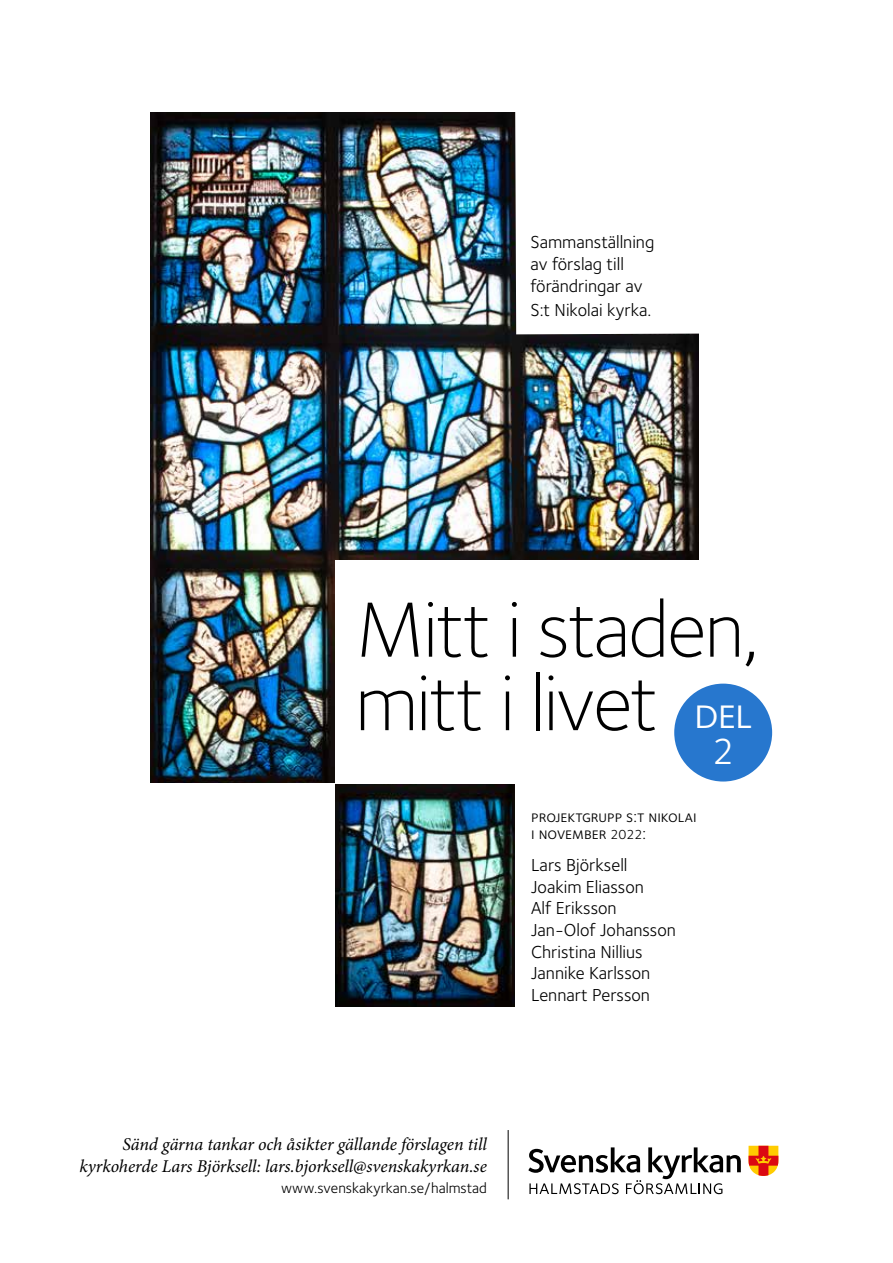
<style>
.page{position:relative;width:893px;height:1263px;background:#fff}
.page>*{position:absolute;margin:0;border:0;box-sizing:border-box;transform-origin:0 0}
.t1{font:300 81px/73.5px "Foundry Sterling OT3";letter-spacing:-.025em;color:#000}
.t2{font:43.5px "Foundry Sterling OT3";color:#fff}
.t3{font:37.5px "Foundry Sterling OT3";color:#fff}
.t4{font:18px/21.6px "Foundry Sterling OT3";color:#000}
.t5{font:italic 18px/21.6px "Minion Pro";letter-spacing:-.005em;color:#000;text-align:right}
.t6{font:16.5px/17.1px "Foundry Sterling OT3";color:#000}
.t7{font:15px "Foundry Sterling OT3";color:#000}
.s1{font-size:13.5px}
</style>
<div class="page">
<svg style="left:748px;top:1146px;width:30px;height:30px"></svg>
<svg style="left:528px;top:1147px;width:213px;height:47px"></svg>
<hr style="left:508px;top:1130px;width:1px;height:69px;background:#000">
<img style="left:151px;top:113px;width:548px;height:894px">
<div style="left:335px;top:560px;width:511px;height:224px;background:#fff"></div>
<div style="left:127px;top:784px;width:208px;height:241px;background:#fff"></div>
<svg style="left:515px;top:112px;width:184px;height:222px"></svg>
<div style="left:516px;top:774px;width:207px;height:251px;background:#fff"></div>
<div style="left:674px;top:684px;width:98px;height:97px;background:#2777ce;border-radius:50%"></div>
<p class="t4" style="left:530px;top:230px;width:125px">Sammanställning av förslag till förändringar av</p>
<p class="t4" style="left:530px;top:298px;width:122px">S:t Nikolai kyrka.</p>
<h1 class="t1" style="left:355px;top:588px;width:406px">Mitt i staden, mitt i livet</h1>
<h2 class="t2" style="left:694px;top:682px;width:40px">DEL</h2>
<h3 class="t3" style="left:712px;top:724px;width:24px">2</h3>
<p class="t6" style="left:531px;top:807px;width:167px">Projektgrupp S:t Nikolai i november <span class="s1">2022</span>:</p>
<p class="t4" style="left:531px;top:853px;width:146px">Lars Björksell<br>Joakim Eliasson<br>Alf Eriksson<br>Jan-Olof Johansson<br>Christina Nillius<br>Jannike Karlsson<br>Lennart Persson</p>
<p class="t5" style="left:80px;top:1134px;width:409px">Sänd gärna tankar och åsikter gällande förslagen till kyrkoherde Lars Björksell: lars.bjorksell@svenskakyrkan.se</p>
<p class="t7" style="left:281px;top:1177px;width:207px">www.svenskakyrkan.se/halmstad</p>
</div>
